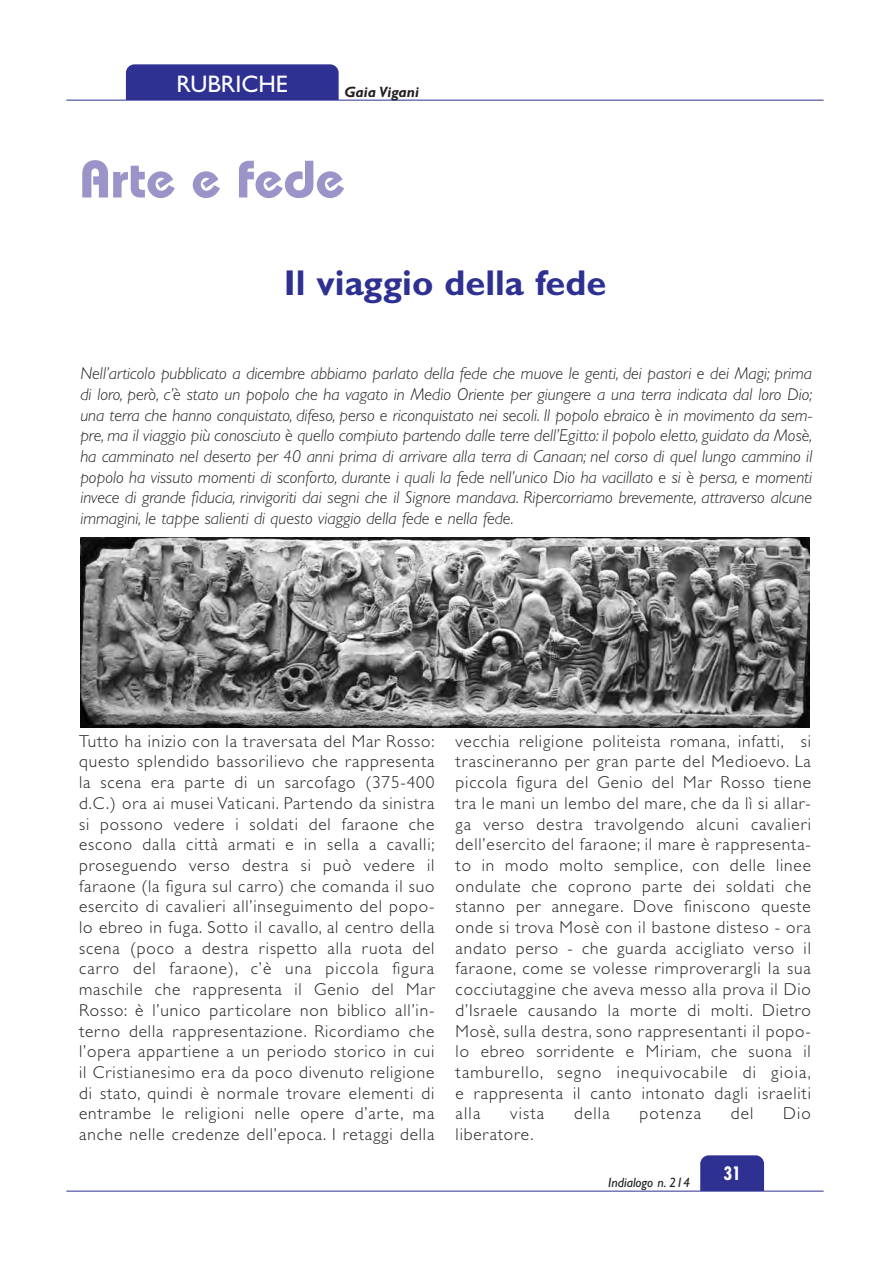
<style>
.page{position:relative;width:893px;height:1263px;background:#fff}
.page>*{position:absolute;margin:0;border:0;box-sizing:border-box;transform-origin:0 0}
.t1{font:700 52.5px "Bauhaus";color:#9a94c8}
.t2{font:700 36px "Gill Sans";color:#2e3092}
.t3{font:24px "Gill Sans";color:#fff}
.t4{font:700 condensed 18px "Futura";color:#fff}
.t5{font:300 17.25px/20.7px "Gill Sans";letter-spacing:.05em;color:#231f20;text-align:justify}
.t6{font:italic 300 17.25px/20.7px "Gill Sans";color:#231f20;text-align:justify}
.t7{font:300 17.25px "Gill Sans";letter-spacing:.07em;color:#231f20}
.t8{font:italic 700 15px "Gill Sans";color:#231f20}
.t9{font:italic 13.5px "Gill Sans";color:#231f20}
</style>
<div class="page">
<div style="left:126px;top:64px;width:212px;height:51px;background:#2e3092;border-radius:9px"></div>
<div style="left:66px;top:100px;width:757px;height:21px;background:#fff"></div>
<hr style="left:66px;top:100px;width:757px;height:1px;background:#2e3092">
<img style="left:81px;top:538px;width:728px;height:189px">
<div style="left:700px;top:1155px;width:64px;height:51px;background:#2e3092;border-radius:9px"></div>
<div style="left:66px;top:1191px;width:757px;height:21px;background:#fff"></div>
<hr style="left:66px;top:1191px;width:757px;height:1px;background:#2e3092">
<h3 class="t3" style="left:177px;top:70px;width:113px">RUBRICHE</h3>
<p class="t8" style="left:344px;top:86px;width:76px">Gaia Vigani</p>
<h1 class="t1" style="left:79px;top:161px;width:267px">Arte e fede</h1>
<h2 class="t2" style="left:284px;top:271px;width:324px">Il viaggio della fede</h2>
<p class="t6" style="left:80px;top:365px;width:733px">Nell’articolo pubblicato a dicembre abbiamo parlato della fede che muove le genti, dei pastori e dei Magi; prima di loro, però, c’è stato un popolo che ha vagato in Medio Oriente per giungere a una terra indicata dal loro Dio; una terra che hanno conquistato, difeso, perso e riconquistato nei secoli. Il popolo ebraico è in movimento da sem&shy;pre, ma il viaggio più conosciuto è quello compiuto partendo dalle terre dell’Egitto: il popolo eletto, guidato da Mosè, ha camminato nel deserto per 40 anni prima di arrivare alla terra di Canaan; nel corso di quel lungo cammino il popolo ha vissuto momenti di sconforto, durante i quali la fede nell’unico Dio ha vacillato e si è persa, e momenti invece di grande fiducia, rinvigoriti dai segni che il Signore mandava. Ripercorriamo brevemente, attraverso alcune immagini, le tappe salienti di questo viaggio della fede e nella fede.</p>
<p class="t5" style="left:79px;top:733px;width:357px">Tutto ha inizio con la traversata del Mar Rosso: questo splendido bassorilievo che rappresenta la scena era parte di un sarcofago (375-400 d.C.) ora ai musei Vaticani. Partendo da sinistra si possono vedere i soldati del faraone che escono dalla città armati e in sella a cavalli; proseguendo verso destra si può vedere il faraone (la figura sul carro) che comanda il suo esercito di cavalieri all’inseguimento del popo&shy;lo ebreo in fuga. Sotto il cavallo, al centro della scena (poco a destra rispetto alla ruota del carro del faraone), c’è una piccola figura maschile che rappresenta il Genio del Mar Rosso: è l’unico particolare non biblico all’in&shy;terno della rappresentazione. Ricordiamo che l’opera appartiene a un periodo storico in cui il Cristianesimo era da poco divenuto religione di stato, quindi è normale trovare elementi di entrambe le religioni nelle opere d’arte, ma anche nelle credenze dell’epoca. I retaggi della</p>
<p class="t5" style="left:455px;top:733px;width:357px">vecchia religione politeista romana, infatti, si trascineranno per gran parte del Medioevo. La piccola figura del Genio del Mar Rosso tiene tra le mani un lembo del mare, che da lì si allar&shy;ga verso destra travolgendo alcuni cavalieri dell’esercito del faraone; il mare è rappresenta&shy;to in modo molto semplice, con delle linee ondulate che coprono parte dei soldati che stanno per annegare. Dove finiscono queste onde si trova Mosè con il bastone disteso - ora andato perso - che guarda accigliato verso il faraone, come se volesse rimproverargli la sua cocciutaggine che aveva messo alla prova il Dio d’Israele causando la morte di molti. Dietro Mosè, sulla destra, sono rappresentanti il popo&shy;lo ebreo sorridente e Miriam, che suona il tamburello, segno inequivocabile di gioia, e rappresenta il canto intonato dagli israeliti alla</p>
<p class="t5" style="left:510px;top:1105px;width:36px">vista</p>
<p class="t5" style="left:574px;top:1105px;width:37px">della</p>
<p class="t7" style="left:639px;top:1108px;width:63px">potenza</p>
<p class="t5" style="left:730px;top:1105px;width:24px">del</p>
<p class="t5" style="left:783px;top:1105px;width:29px">Dio</p>
<p class="t5" style="left:455px;top:1126px;width:79px">liberatore.</p>
<p class="t9" style="left:608px;top:1175px;width:83px">Indialogo n. 214</p>
<p class="t4" style="left:723px;top:1162px;width:19px">31</p>
</div>
